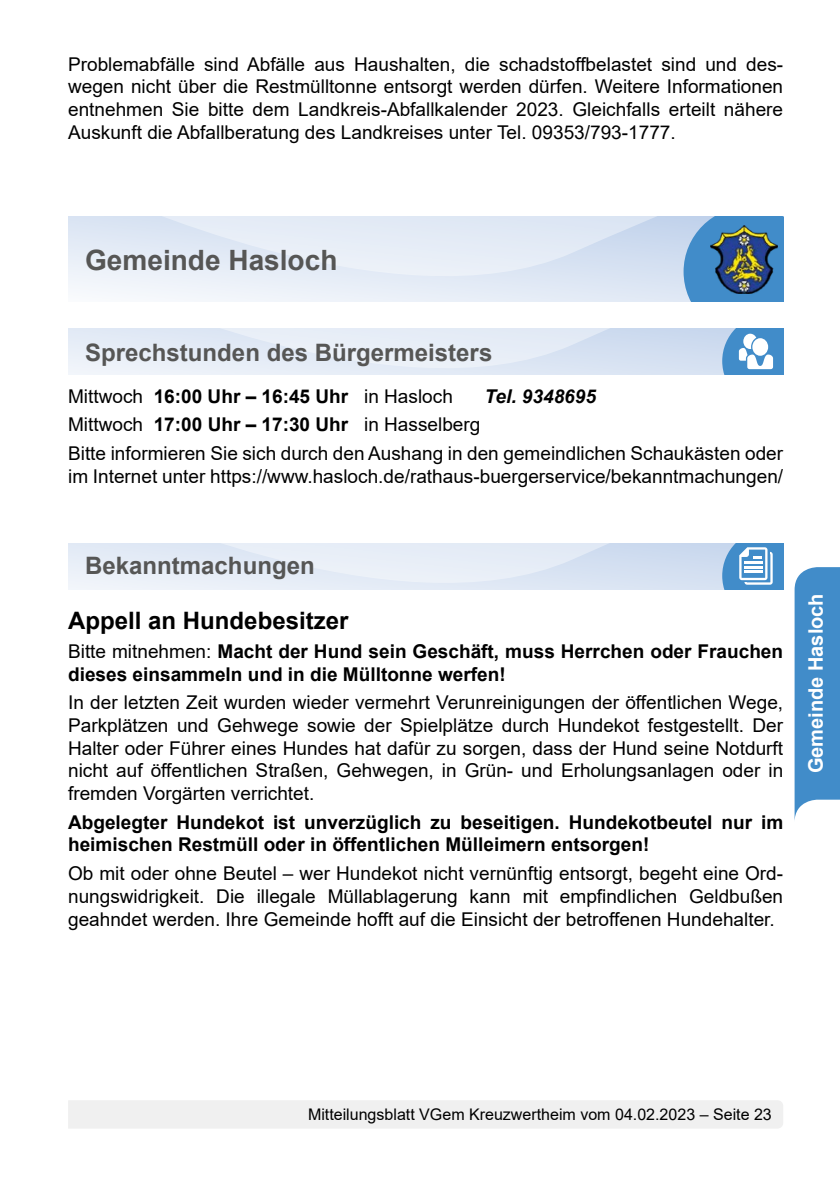
<style>
.page{position:relative;width:840px;height:1191px;background:#fff}
.page>*{position:absolute;margin:0;border:0;box-sizing:border-box;transform-origin:0 0}
.t1{font:700 28px "Arial";color:#565655}
.t2{font:700 24px "Arial";color:#565655}
.t3{font:700 24px "Arial";color:#000}
.t4{font:700 20px "Arial";color:#fff}
.t5{font:19px/22.8px "Arial";color:#000;text-align:justify}
.t6{font:700 19px/22.8px "Arial";color:#000}
.t7{font:italic 700 19px "Arial";color:#000}
.t8{font:16px "Arial";color:#000}
.s1{font-weight:700}
.s2{font-weight:400}
</style>
<div class="page">
<div style="left:68px;top:1100px;width:714px;height:28px;background:#f0f0f0"></div>
<svg style="left:68px;top:217px;width:30px;height:74px;fill:#e7eef7"></svg>
<svg style="left:98px;top:217px;width:585px;height:85px;background:#e2eaf5"></svg>
<svg style="left:683px;top:217px;width:99px;height:85px;background:#5697cd"></svg>
<img style="left:710px;top:225px;width:67px;height:68px">
<svg style="left:68px;top:328px;width:714px;height:46px;background:#d8e4f2"></svg>
<svg style="left:68px;top:543px;width:714px;height:46px;background:#d8e4f2"></svg>
<svg style="left:794px;top:567px;width:45px;height:253px;background:#5296ce"></svg>
<p class="t5" style="left:68px;top:52px;width:716px">Problemabfälle sind Abfälle aus Haushalten, die schadstoffbelastet sind und des&shy;wegen nicht über die Restmülltonne entsorgt werden dürfen. Weitere Informationen entnehmen Sie bitte dem Landkreis-Abfallkalender 2023. Gleichfalls erteilt nähere Auskunft die Abfallberatung des Landkreises unter Tel. 09353/793-1777.</p>
<h1 class="t1" style="left:85px;top:240px;width:254px">Gemeinde Hasloch</h1>
<p class="t2" style="left:85px;top:335px;width:408px">Sprechstunden des Bürgermeisters</p>
<p class="t5" style="left:68px;top:384px;width:386px">Mittwoch <span class="s1">16:00 Uhr – 16:45 Uhr</span> in Hasloch</p>
<p class="t7" style="left:484px;top:383px;width:113px">Tel. 9348695</p>
<p class="t5" style="left:68px;top:410px;width:716px;line-height:28.4px">Mittwoch <span class="s1">17:00 Uhr – 17:30 Uhr</span> in Hasselberg<br>Bitte informieren Sie sich durch den Aushang in den gemeindlichen Schaukästen oder</p>
<p class="t5" style="left:68px;top:464px;width:716px">im Internet unter https://www.hasloch.de/rathaus-buergerservice/bekanntmachungen/</p>
<p class="t2" style="left:85px;top:548px;width:231px">Bekanntmachungen</p>
<p class="t3" style="left:68px;top:604px;width:282px">Appell an Hundebesitzer</p>
<p class="t6" style="left:68px;top:640px;width:716px"><span class="s2">Bitte mitnehmen:</span> Macht der Hund sein Geschäft, muss Herrchen oder Frauchen dieses einsammeln und in die Mülltonne werfen!</p>
<p class="t5" style="left:68px;top:691px;width:716px">In der letzten Zeit wurden wieder vermehrt Verunreinigungen der öffentlichen Wege, Parkplätzen und Gehwege sowie der Spielplätze durch Hundekot festgestellt. Der Halter oder Führer eines Hundes hat dafür zu sorgen, dass der Hund seine Notdurft nicht auf öffentlichen Straßen, Gehwegen, in Grün- und Erholungsanlagen oder in fremden Vorgärten verrichtet.</p>
<p class="t6" style="left:68px;top:811px;width:716px">Abgelegter Hundekot ist unverzüglich zu beseitigen. Hundekotbeutel nur im heimischen Restmüll oder in öffentlichen Mülleimern entsorgen!</p>
<p class="t5" style="left:68px;top:861px;width:716px">Ob mit oder ohne Beutel – wer Hundekot nicht vernünftig entsorgt, begeht eine Ord&shy;nungswidrigkeit. Die illegale Müllablagerung kann mit empfindlichen Geldbußen geahndet werden. Ihre Gemeinde hofft auf die Einsicht der betroffenen Hundehalter.</p>
<p class="t4" style="left:801px;top:773px;width:182px;rotate:-90deg">Gemeinde Hasloch</p>
<p class="t8" style="left:308px;top:1103px;width:465px">Mitteilungsblatt VGem Kreuzwertheim vom 04.02.2023 – Seite 23</p>
</div>
